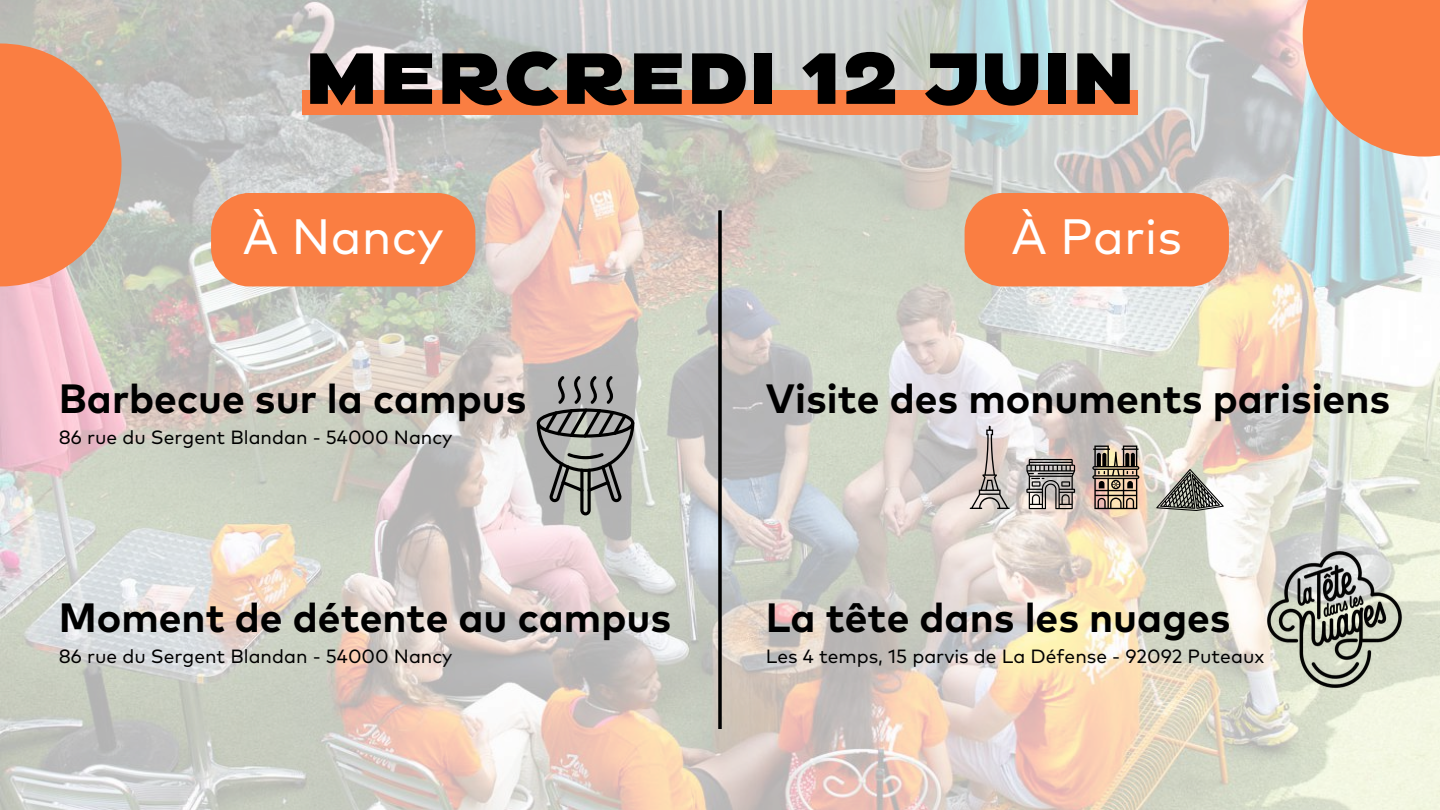
<style>
.page{position:relative;width:1440px;height:810px;background:#fff}
.page>*{position:absolute;margin:0;border:0;box-sizing:border-box;transform-origin:0 0}
.t1{font:900 76.8px "CA Negroni";color:#000}
.t2{font:49.6px "Mark Pro";color:#fff}
.t3{font:700 40.9px "Mark Pro";color:#000}
.t4{font:700 40.8px "Mark Pro";color:#000}
.t5{font:19.2px "Mark Pro";color:#000}
.t6{font:19.1px "Mark Pro";color:#000}
</style>
<div class="page">
<img style="left:0;top:0;width:1440px;height:810px">
<div style="left:302px;top:91px;width:836px;height:24px;background:#fa7e42"></div>
<hr style="left:718px;top:211px;width:3px;height:518px;background:#000">
<div style="left:211px;top:193px;width:264px;height:93px;background:#fa7e42"></div>
<div style="left:965px;top:193px;width:264px;height:93px;background:#fa7e42"></div>
<img style="left:1260px;top:545px;width:148px;height:150px">
<svg style="left:970px;top:426px;width:39px;height:83px;background:#c3b9b5"></svg>
<svg style="left:1026px;top:459px;width:49px;height:50px;background:#8a8582"></svg>
<svg style="left:1156px;top:469px;width:68px;height:42px"></svg>
<svg style="left:1092px;top:446px;width:47px;height:63px;background:#8c7b69"></svg>
<svg style="left:537px;top:376px;width:97px;height:139px;background:#90918f"></svg>
<svg style="left:1303px;top:0;width:137px;height:157px;background:#f08b5a"></svg>
<svg style="left:0;top:43px;width:122px;height:243px;background:#ed8c5c"></svg>
<h1 class="t1" style="left:304px;top:35px;width:833px">MERCREDI 12 JUIN</h1>
<p class="t2" style="left:243px;top:215px;width:202px">À Nancy</p>
<p class="t2" style="left:1011px;top:215px;width:172px">À Paris</p>
<p class="t3" style="left:59px;top:381px;width:469px">Barbecue sur la campus</p>
<p class="t6" style="left:59px;top:429px;width:395px">86 rue du Sergent Blandan - 54000 Nancy</p>
<p class="t4" style="left:59px;top:600px;width:614px">Moment de détente au campus</p>
<p class="t6" style="left:59px;top:648px;width:395px">86 rue du Sergent Blandan - 54000 Nancy</p>
<p class="t4" style="left:766px;top:381px;width:626px">Visite des monuments parisiens</p>
<p class="t4" style="left:766px;top:599px;width:466px">La tête dans les nuages</p>
<p class="t5" style="left:766px;top:647px;width:500px">Les 4 temps, 15 parvis de La Défense - 92092 Puteaux</p>
</div>
